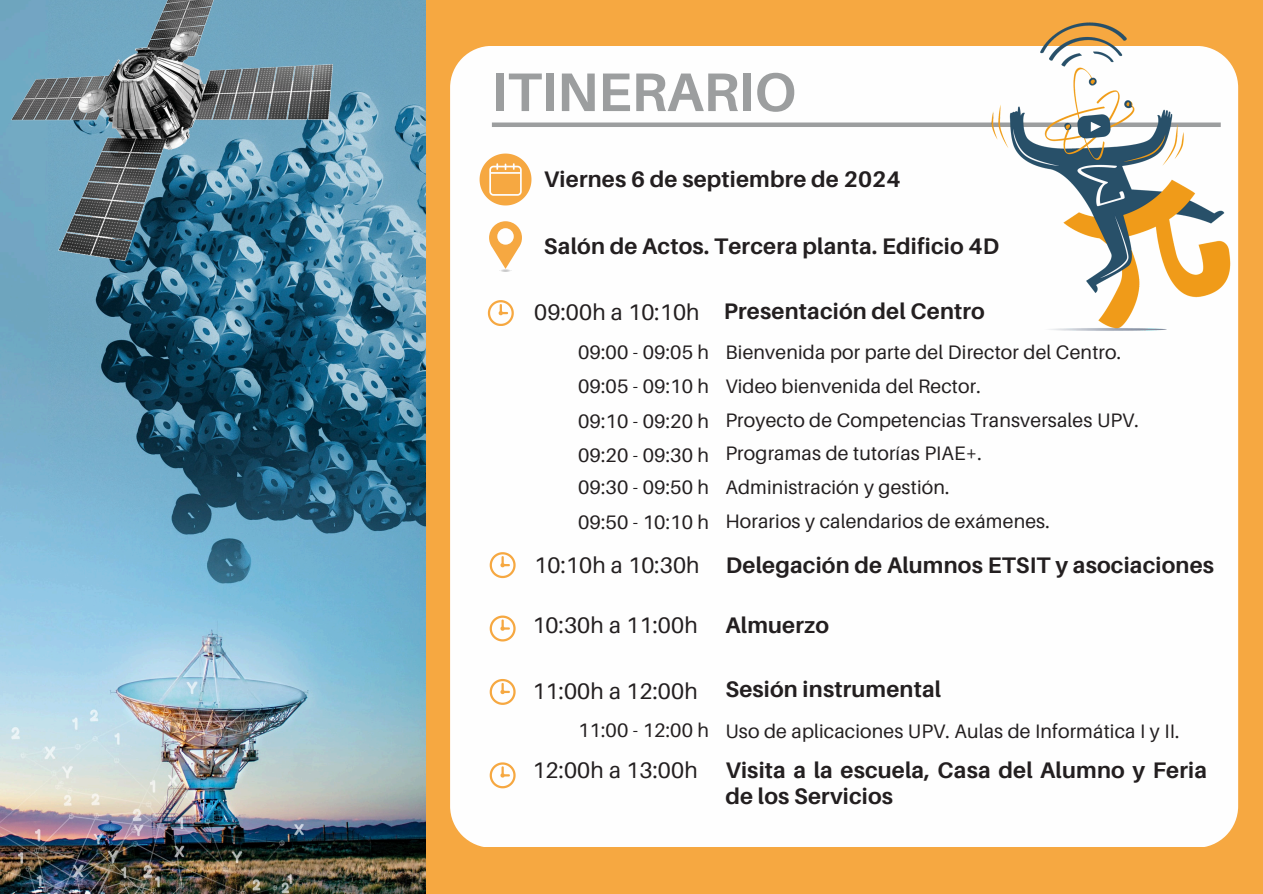
<style>
.page{position:relative;width:1263px;height:894px;background:#fff}
.page>*{position:absolute;margin:0;border:0;box-sizing:border-box;transform-origin:0 0}
.t1{font:700 54.3px "Aileron";letter-spacing:-.005em;color:#9c9e9f}
.t2{font:700 22.5px/25.8px "Aileron";letter-spacing:.01em;color:#231f20}
.t3{font:22.5px "Aileron";letter-spacing:.01em;color:#231f20}
.t4{font:19.5px "Aileron";letter-spacing:.01em;color:#231f20}
</style>
<div class="page">
<div style="left:409px;top:0;width:854px;height:893px;background:#f6a841"></div>
<div style="left:450px;top:46px;width:788px;height:800px;background:#fefefe"></div>
<img style="left:0;top:0;width:425px;height:893px">
<img style="left:0;top:0;width:359px;height:314px">
<div style="left:492px;top:122px;width:729px;height:5px;background:#9c9e9f"></div>
<svg style="left:489px;top:221px;width:33px;height:51px"></svg>
<svg style="left:480px;top:153px;width:51px;height:52px"></svg>
<svg style="left:488px;top:300px;width:26px;height:26px"></svg>
<svg style="left:490px;top:552px;width:26px;height:26px"></svg>
<svg style="left:490px;top:678px;width:26px;height:26px"></svg>
<svg style="left:490px;top:615px;width:26px;height:26px"></svg>
<svg style="left:490px;top:762px;width:26px;height:26px"></svg>
<img style="left:945px;top:22px;width:294px;height:357px">
<h1 class="t1" style="left:492px;top:58px;width:306px">ITINERARIO</h1>
<p class="t2" style="left:544px;top:165px;width:358px">Viernes 6 de septiembre de 2024</p>
<h2 class="t2" style="left:544px;top:233px;width:457px">Salón de Actos. Tercera planta. Edificio 4D</h2>
<p class="t3" style="left:534px;top:298px;width:167px">09:00h a 10:10h</p>
<h2 class="t2" style="left:724px;top:298px;width:262px">Presentación del Centro</h2>
<p class="t4" style="left:578px;top:340px;width:133px">09:00 - 09:05 h</p>
<p class="t4" style="left:725px;top:340px;width:397px">Bienvenida por parte del Director del Centro.</p>
<p class="t4" style="left:725px;top:374px;width:257px">Video bienvenida del Rector.</p>
<p class="t4" style="left:725px;top:407px;width:415px">Proyecto de Competencias Transversales UPV.</p>
<p class="t4" style="left:725px;top:441px;width:258px">Programas de tutorías PIAE+.</p>
<p class="t4" style="left:725px;top:475px;width:226px">Administración y gestión.</p>
<p class="t4" style="left:725px;top:509px;width:326px">Horarios y calendarios de exámenes.</p>
<p class="t4" style="left:578px;top:374px;width:133px">09:05 - 09:10 h</p>
<p class="t4" style="left:578px;top:409px;width:133px">09:10 - 09:20 h</p>
<h3 class="t4" style="left:578px;top:442px;width:133px">09:20 - 09:30 h</h3>
<h2 class="t4" style="left:578px;top:475px;width:133px">09:30 - 09:50 h</h2>
<p class="t4" style="left:578px;top:509px;width:133px">09:50 - 10:10 h</p>
<p class="t3" style="left:534px;top:551px;width:167px">10:10h a 10:30h</p>
<p class="t3" style="left:532px;top:611px;width:167px">10:30h a 11:00h</p>
<p class="t2" style="left:726px;top:551px;width:490px">Delegación de Alumnos ETSIT y asociaciones</p>
<h3 class="t2" style="left:725px;top:611px;width:105px">Almuerzo</h3>
<h2 class="t3" style="left:532px;top:677px;width:167px">11:00h a 12:00h</h2>
<p class="t2" style="left:725px;top:675px;width:217px">Sesión instrumental</p>
<h3 class="t4" style="left:578px;top:718px;width:133px">11:00 - 12:00 h</h3>
<h2 class="t4" style="left:725px;top:718px;width:455px">Uso de aplicaciones UPV. Aulas de Informática I y II.</h2>
<p class="t3" style="left:532px;top:755px;width:167px">12:00h a 13:00h</p>
<p class="t2" style="left:725px;top:756px;width:483px">Visita a la escuela, Casa del Alumno y Feria de los Servicios</p>
</div>
